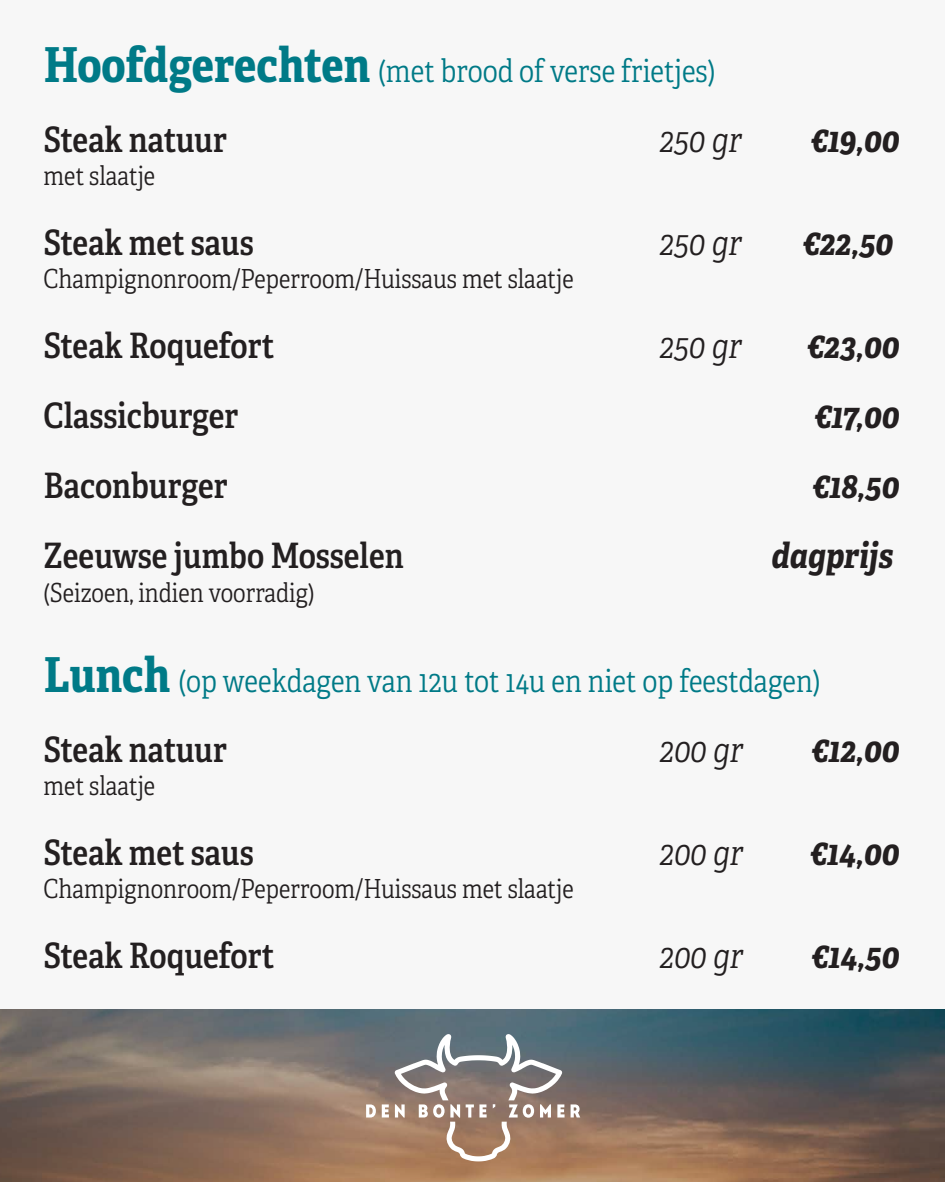
<style>
.page{position:relative;width:945px;height:1182px;background:#fff}
.page>*{position:absolute;margin:0;border:0;box-sizing:border-box;transform-origin:0 0}
.t1{font:35px "Adelle Condensed Sb";color:#231f20}
.t2{font:italic 700 35px "Adelle Condensed";color:#231f20}
.t3{font:italic 35px "Adelle Condensed Lt";color:#231f20}
.t4{font:31.5px "Adelle Condensed Lt";color:#007a87}
.t5{font:26.25px "Adelle Condensed Lt";color:#231f20}
.s1{font-family:"Adelle Condensed";font-weight:700;font-size:48.12px}
</style>
<div class="page">
<div style="left:0;top:0;width:945px;height:1181px;background:#f7f7f7"></div>
<svg style="left:0;top:1009px;width:945px;height:172px;background:#71675f"></svg>
<svg style="left:366px;top:1104px;width:10px;height:13px"></svg>
<svg style="left:382px;top:1104px;width:7px;height:13px"></svg>
<svg style="left:571px;top:1104px;width:9px;height:13px"></svg>
<svg style="left:395px;top:1033px;width:170px;height:128px;background:#9a8c83"></svg>
<p class="t4" style="left:44px;top:48px;width:673px"><span class="s1">Hoofdgerechten</span> (met brood of verse frietjes)</p>
<h1 class="t1" style="left:44px;top:114px;width:185px">Steak natuur</h1>
<h1 class="t3" style="left:659px;top:114px;width:84px">250 gr</h1>
<h1 class="t2" style="left:811px;top:113px;width:90px">€19,00</h1>
<p class="t5" style="left:44px;top:157px;width:113px">met slaatje</p>
<h1 class="t1" style="left:44px;top:217px;width:212px">Steak met saus</h1>
<h1 class="t3" style="left:659px;top:218px;width:84px">250 gr</h1>
<h1 class="t2" style="left:803px;top:216px;width:92px">€22,50</h1>
<p class="t5" style="left:44px;top:260px;width:532px">Champignonroom/Peperroom/Huissaus met slaatje</p>
<h1 class="t1" style="left:44px;top:320px;width:232px">Steak Roquefort</h1>
<h1 class="t3" style="left:659px;top:321px;width:84px">250 gr</h1>
<h1 class="t2" style="left:807px;top:320px;width:94px">€23,00</h1>
<h1 class="t1" style="left:44px;top:390px;width:197px">Classicburger</h1>
<h1 class="t2" style="left:815px;top:390px;width:86px">€17,00</h1>
<h1 class="t1" style="left:44px;top:460px;width:186px">Baconburger</h1>
<h1 class="t2" style="left:813px;top:460px;width:88px">€18,50</h1>
<h1 class="t1" style="left:44px;top:530px;width:362px">Zeeuwse jumbo Mosselen</h1>
<h1 class="t2" style="left:771px;top:530px;width:123px">dagprijs</h1>
<p class="t5" style="left:44px;top:574px;width:273px">(Seizoen, indien voorradig)</p>
<p class="t4" style="left:44px;top:658px;width:779px"><span class="s1">Lunch</span> (op weekdagen van 12u tot 14u en niet op feestdagen)</p>
<h1 class="t1" style="left:44px;top:723px;width:185px">Steak natuur</h1>
<h1 class="t3" style="left:659px;top:724px;width:85px">200 gr</h1>
<h1 class="t2" style="left:811px;top:723px;width:89px">€12,00</h1>
<p class="t5" style="left:44px;top:767px;width:113px">met slaatje</p>
<h1 class="t1" style="left:44px;top:827px;width:212px">Steak met saus</h1>
<h1 class="t3" style="left:659px;top:827px;width:85px">200 gr</h1>
<h1 class="t2" style="left:810px;top:826px;width:91px">€14,00</h1>
<p class="t5" style="left:44px;top:870px;width:532px">Champignonroom/Peperroom/Huissaus met slaatje</p>
<h1 class="t1" style="left:44px;top:930px;width:232px">Steak Roquefort</h1>
<h1 class="t3" style="left:659px;top:930px;width:85px">200 gr</h1>
<h1 class="t2" style="left:812px;top:929px;width:89px">€14,50</h1>
</div>
